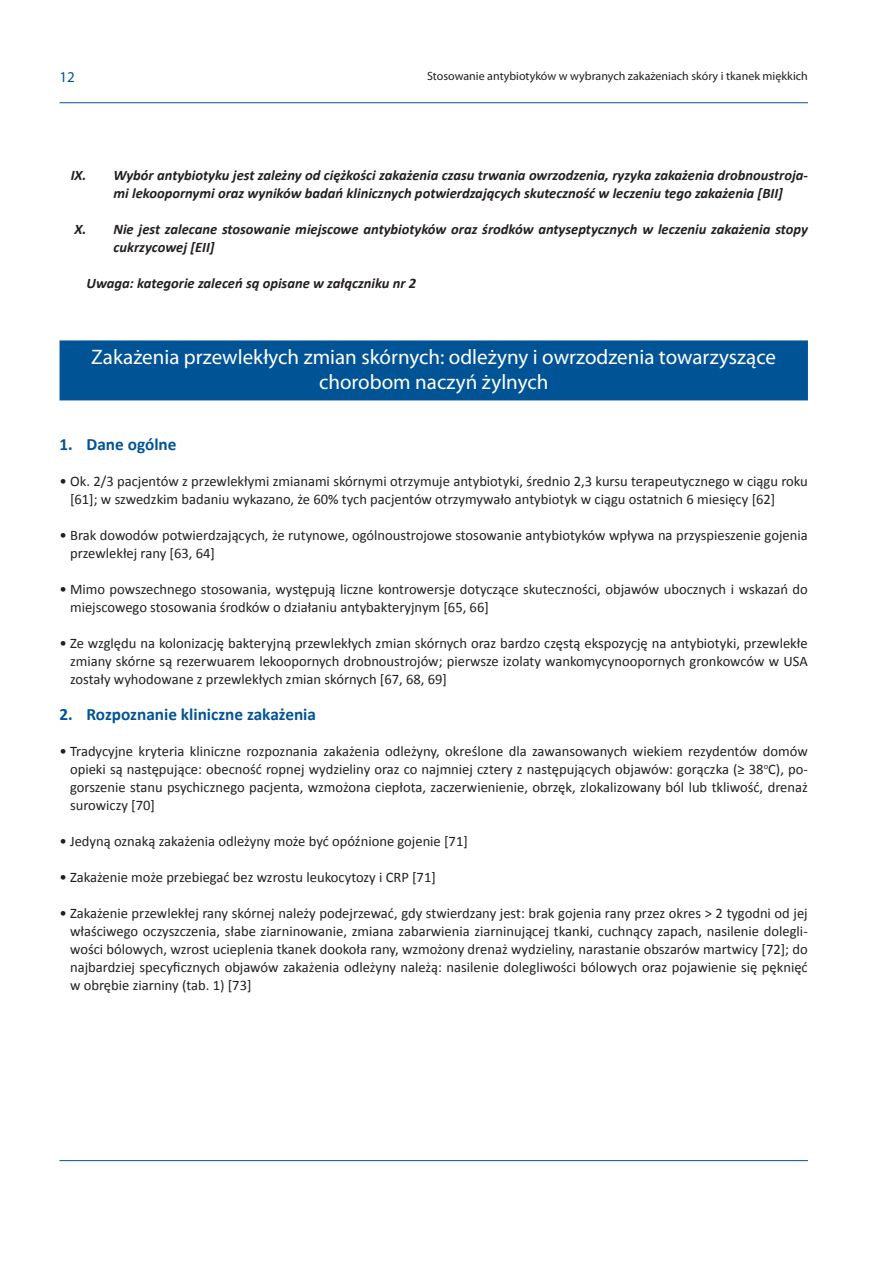
<style>
.page{position:relative;width:893px;height:1263px;background:#fff}
.page>*{position:absolute;margin:0;border:0;box-sizing:border-box;transform-origin:0 0}
.t1{font:21px/25.2px "Myriad Pro";color:#fff;text-align:center}
.t2{font:700 17.25px "Calibri";color:#005495}
.t3{font:15px "Myriad Pro";color:#005495}
.t4{font:14.55px/18px "Calibri";color:#231f20}
.t5{font:italic 700 14.55px/18px "Calibri";color:#231f20}
.t6{font:12px "Myriad Pro";color:#231f20}
.s1{font-size:15px}
</style>
<div class="page">
<hr style="left:60px;top:1160px;width:748px;height:1px;background:#005495">
<hr style="left:60px;top:102px;width:748px;height:1px;background:#005495">
<div style="left:60px;top:340px;width:748px;height:60px;background:#005495"></div>
<p class="t3" style="left:60px;top:68px;width:17px">12</p>
<p class="t6" style="left:427px;top:68px;width:382px">Stosowanie antybiotyków w wybranych zakażeniach skóry i tkanek miękkich</p>
<p class="t5" style="left:114px;top:165px;width:696px;text-indent:-43px">IX. Wybór antybiotyku jest zależny od ciężkości zakażenia czasu trwania owrzodzenia, ryzyka zakażenia drobnoustroja&shy;mi lekoopornymi oraz wyników badań klinicznych potwierdzających skuteczność w leczeniu tego zakażenia [BII]</p>
<p class="t5" style="left:114px;top:219px;width:696px;text-indent:-39px">X. Nie jest zalecane stosowanie miejscowe antybiotyków oraz środków antyseptycznych w leczeniu zakażenia stopy cukrzycowej [EII]</p>
<p class="t5" style="left:87px;top:273px;width:331px">Uwaga: kategorie zaleceń są opisane w załączniku nr 2</p>
<h1 class="t1" style="left:91px;top:344px;width:686px">Zakażenia przewlekłych zmian skórnych: odleżyny i owrzodzenia towarzyszące chorobom naczyń żylnych</h1>
<p class="t2" style="left:60px;top:434px;width:118px">1. Dane ogólne</p>
<p class="t4" style="left:70px;top:471px;width:739px;text-indent:-11px"><span class="s1">•</span> Ok. 2/3 pacjentów z przewlekłymi zmianami skórnymi otrzymuje antybiotyki, średnio 2,3 kursu terapeutycznego w ciągu roku [61]; w szwedzkim badaniu wykazano, że 60% tych pacjentów otrzymywało antybiotyk w ciągu ostatnich 6 miesięcy [62]</p>
<p class="t4" style="left:70px;top:525px;width:739px;text-indent:-11px"><span class="s1">•</span> Brak dowodów potwierdzających, że rutynowe, ogólnoustrojowe stosowanie antybiotyków wpływa na przyspieszenie gojenia przewlekłej rany [63, 64]</p>
<p class="t4" style="left:70px;top:579px;width:739px;text-indent:-11px"><span class="s1">•</span> Mimo powszechnego stosowania, występują liczne kontrowersje dotyczące skuteczności, objawów ubocznych i wskazań do miejscowego stosowania środków o działaniu antybakteryjnym [65, 66]</p>
<p class="t4" style="left:70px;top:633px;width:739px;text-align:justify;text-indent:-11px"><span class="s1">•</span> Ze względu na kolonizację bakteryjną przewlekłych zmian skórnych oraz bardzo częstą ekspozycję na antybiotyki, przewlekłe zmiany skórne są rezerwuarem lekoopornych drobnoustrojów; pierwsze izolaty wankomycynoopornych gronkowców w USA zostały wyhodowane z przewlekłych zmian skórnych [67, 68, 69]</p>
<p class="t2" style="left:60px;top:704px;width:258px">2. Rozpoznanie kliniczne zakażenia</p>
<p class="t4" style="left:70px;top:741px;width:739px;text-align:justify;text-indent:-11px"><span class="s1">•</span> Tradycyjne kryteria kliniczne rozpoznania zakażenia odleżyny, określone dla zawansowanych wiekiem rezydentów domów opieki są następujące: obecność ropnej wydzieliny oraz co najmniej cztery z następujących objawów: gorączka (≥ 38<sup>o</sup>C), po&shy;gorszenie stanu psychicznego pacjenta, wzmożona ciepłota, zaczerwienienie, obrzęk, zlokalizowany ból lub tkliwość, drenaż surowiczy [70]</p>
<p class="t4" style="left:60px;top:831px;width:410px"><span class="s1">•</span> Jedyną oznaką zakażenia odleżyny może być opóźnione gojenie [71]</p>
<p class="t4" style="left:60px;top:867px;width:378px"><span class="s1">•</span> Zakażenie może przebiegać bez wzrostu leukocytozy i CRP [71]</p>
<p class="t4" style="left:70px;top:903px;width:739px;text-align:justify;text-indent:-11px"><span class="s1">•</span> Zakażenie przewlekłej rany skórnej należy podejrzewać, gdy stwierdzany jest: brak gojenia rany przez okres &gt; 2 tygodni od jej właściwego oczyszczenia, słabe ziarninowanie, zmiana zabarwienia ziarninującej tkanki, cuchnący zapach, nasilenie dolegli&shy;wości bólowych, wzrost ucieplenia tkanek dookoła rany, wzmożony drenaż wydzieliny, narastanie obszarów martwicy [72]; do najbardziej specyficznych objawów zakażenia odleżyny należą: nasilenie dolegliwości bólowych oraz pojawienie się pęknięć w obrębie ziarniny (tab. 1) [73]</p>
</div>
